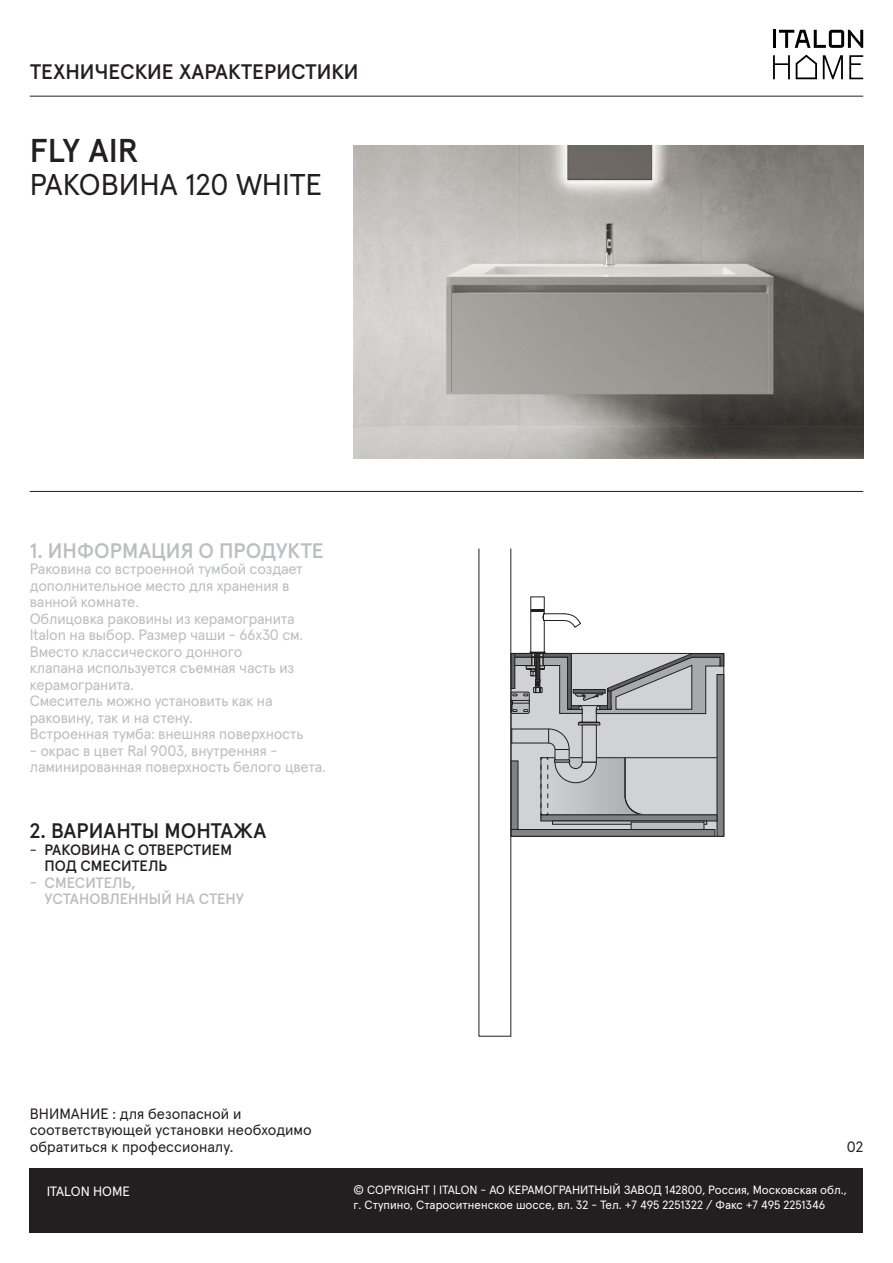
<style>
.page{position:relative;width:893px;height:1263px;background:#fff}
.page>*{position:absolute;margin:0;border:0;box-sizing:border-box;transform-origin:0 0}
.t1{font:500 33px "Apercu Pro";color:#231f20}
.t2{font:30px "Apercu Pro";color:#231f20}
.t3{font:500 21px "Apercu Pro";color:#231f20}
.t4{font:500 21px "Apercu Pro";color:#bcbdc0}
.t5{font:15px/16.5px "Apercu Pro";letter-spacing:-.01em;color:#bcbdc0}
.t6{font:15px/16.5px "Apercu Pro";color:#231f20}
.t7{font:500 15px/16.5px "Apercu Pro";letter-spacing:-.005em;color:#231f20}
.t8{font:500 15px/16.5px "Apercu Pro";color:#bcbdc0}
.t9{font:13.5px "Apercu Pro";color:#fff}
.t10{font:12px/15px "Apercu Pro";color:#fff}
</style>
<div class="page">
<hr style="left:30px;top:96px;width:833px;height:1px;background:#231f20">
<hr style="left:30px;top:491px;width:833px;height:1px;background:#231f20">
<svg style="left:779px;top:30px;width:84px;height:18px"></svg>
<hr style="left:773px;top:30px;width:3px;height:18px;background:#000">
<svg style="left:773px;top:55px;width:17px;height:24px"></svg>
<svg style="left:849px;top:55px;width:14px;height:24px"></svg>
<svg style="left:823px;top:55px;width:20px;height:24px"></svg>
<svg style="left:796px;top:55px;width:21px;height:24px"></svg>
<div style="left:30px;top:1168px;width:833px;height:65px;background:#231f20"></div>
<img style="left:353px;top:145px;width:510px;height:314px">
<div style="left:717px;top:675px;width:7px;height:161px;background:#808285"></div>
<div style="left:717px;top:674px;width:7px;height:162px;border:1px solid #231f20"></div>
<div style="left:511px;top:829px;width:204px;height:7px;background:#808285;border:1px solid #231f20"></div>
<div style="left:511px;top:761px;width:7px;height:68px;background:#808285;border:1px solid #231f20"></div>
<svg style="left:511px;top:597px;width:213px;height:224px"></svg>
<div style="left:552px;top:821px;width:155px;height:3px;background:#bcbdc0;border:1px solid #231f20"></div>
<div style="left:631px;top:822px;width:73px;height:8px;background:#bcbdc0;border:1px solid #231f20"></div>
<h3 class="t3" style="left:30px;top:56px;width:330px">ТЕХНИЧЕСКИЕ ХАРАКТЕРИСТИКИ</h3>
<p class="t1" style="left:30px;top:125px;width:110px">FLY AIR</p>
<p class="t2" style="left:30px;top:161px;width:294px">РАКОВИНА 120 WHITE</p>
<p class="t4" style="left:30px;top:534px;width:295px">1. ИНФОРМАЦИЯ О ПРОДУКТЕ</p>
<p class="t5" style="left:30px;top:560px;width:275px">Раковина со встроенной тумбой создает дополнительное место для хранения в ванной комнате.</p>
<p class="t5" style="left:30px;top:609px;width:275px">Облицовка раковины из керамогранита<br>Italon на выбор. Размер чаши - 66х30 см.</p>
<p class="t5" style="left:30px;top:642px;width:266px">Вместо классического донного клапана используется съемная часть из керамогранита.</p>
<p class="t5" style="left:30px;top:692px;width:244px">Смеситель можно установить как на раковину, так и на стену.</p>
<p class="t5" style="left:30px;top:725px;width:275px">Встроенная тумба: внешняя поверхность</p>
<p class="t5" style="left:30px;top:741px;width:297px">- окрас в цвет Ral 9003, внутренняя - ламинированная поверхность белого цвета.</p>
<p class="t3" style="left:30px;top:815px;width:238px">2. ВАРИАНТЫ МОНТАЖА</p>
<p class="t7" style="left:45px;top:840px;width:189px">РАКОВИНА С ОТВЕРСТИЕМ<br>ПОД СМЕСИТЕЛЬ</p>
<p class="t8" style="left:45px;top:873px;width:201px">СМЕСИТЕЛЬ,<br>УСТАНОВЛЕННЫЙ НА СТЕНУ</p>
<p class="t6" style="left:30px;top:840px;width:9px">-</p>
<p class="t8" style="left:30px;top:873px;width:9px">-</p>
<p class="t6" style="left:30px;top:1104px;width:284px">ВНИМАНИЕ : для безопасной и соответствующей установки необходимо обратиться к профессионалу.</p>
<p class="t6" style="left:847px;top:1137px;width:18px">02</p>
<p class="t9" style="left:47px;top:1180px;width:85px">ITALON HOME</p>
<p class="t10" style="left:353px;top:1182px;width:495px">© COPYRIGHT | ITALON - АО КЕРАМОГРАНИТНЫЙ ЗАВОД 142800, Россия, Московская обл., г. Ступино, Староcитненское шоссе, вл. 32 - Тел. +7 495 2251322 / Факс +7 495 2251346</p>
</div>
